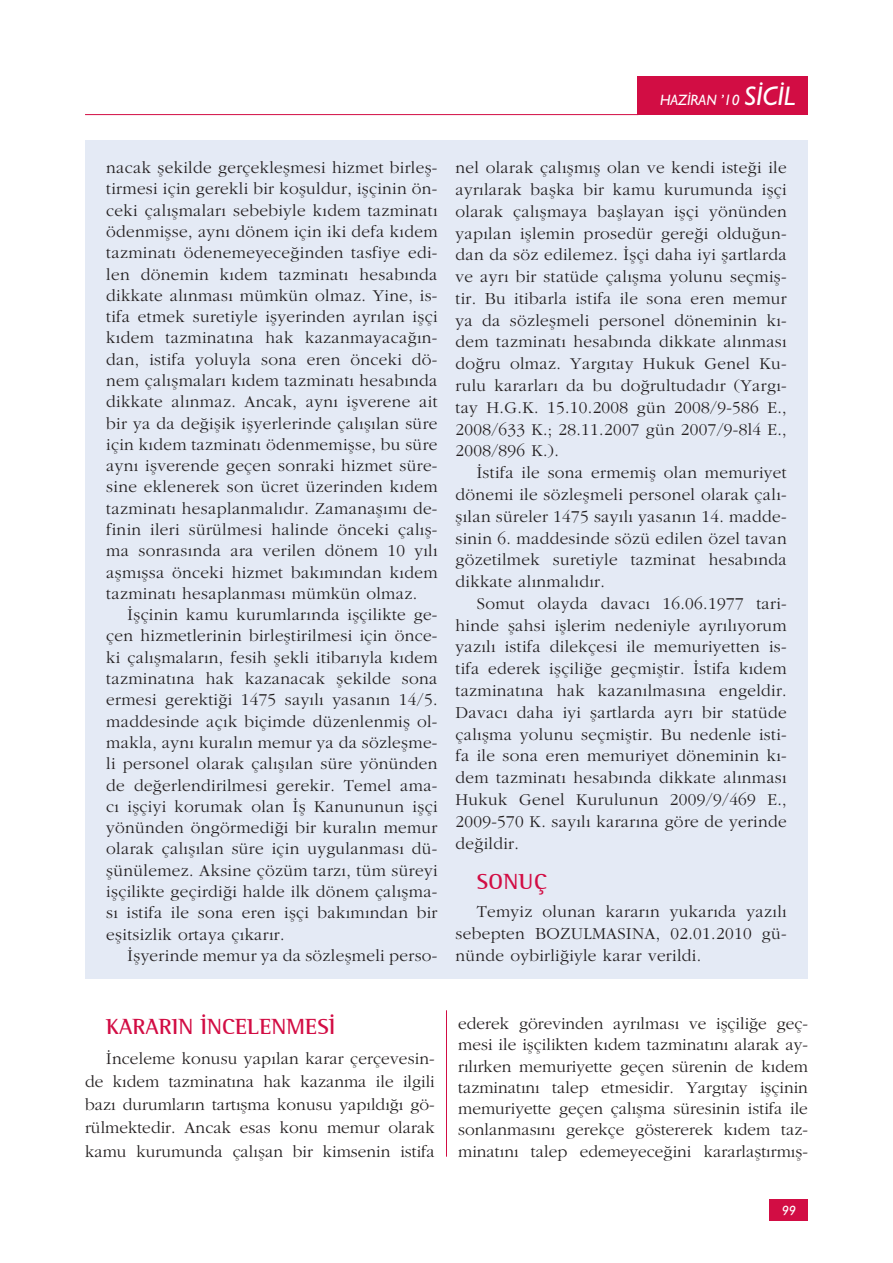
<style>
.page{position:relative;width:893px;height:1263px;background:#fff}
.page>*{position:absolute;margin:0;border:0;box-sizing:border-box;transform-origin:0 0}
.t1{font:700 22.5px "Rotis Semi Serif";color:#d20d44}
.t2{font:17.25px/21.3px "Garamond Turk";letter-spacing:.02em;color:#231f20;text-align:justify}
.t3{font:italic 500 15px "Gill Sans";color:#fff}
.t4{font:italic 500 13.5px "Gill Sans";color:#fff}
.s1{font-size:27px}
</style>
<div class="page">
<hr style="left:85px;top:114px;width:553px;height:1px;background:#d20d44">
<div style="left:770px;top:1199px;width:38px;height:21px;background:#d20d44"></div>
<div style="left:638px;top:77px;width:170px;height:38px;background:#d20d44"></div>
<hr style="left:446px;top:1010px;width:1px;height:147px;background:#d20d44">
<div style="left:85px;top:140px;width:723px;height:839px;background:#e4eaf5"></div>
<p class="t3" style="left:660px;top:91px;width:137px">HAZİRAN ’10 <span class="s1">SİCİL</span></p>
<p class="t2" style="left:106px;top:157px;width:333px">nacak şekilde gerçekleşmesi hizmet birleş&shy;tirmesi için gerekli bir koşuldur, işçinin ön&shy;ceki çalışmaları sebebiyle kıdem tazminatı ödenmişse, aynı dönem için iki defa kıdem tazminatı ödenemeyeceğinden tasfiye edi&shy;len dönemin kıdem tazminatı hesabında dikkate alınması mümkün olmaz. Yine, is&shy;tifa etmek suretiyle işyerinden ayrılan işçi kıdem tazminatına hak kazanmayacağın&shy;dan, istifa yoluyla sona eren önceki dö&shy;nem çalışmaları kıdem tazminatı hesabında dikkate alınmaz. Ancak, aynı işverene ait bir ya da değişik işyerlerinde çalışılan süre için kıdem tazminatı ödenmemişse, bu süre aynı işverende geçen sonraki hizmet süre&shy;sine eklenerek son ücret üzerinden kıdem tazminatı hesaplanmalıdır. Zamanaşımı de&shy;finin ileri sürülmesi halinde önceki çalış&shy;ma sonrasında ara verilen dönem 10 yılı aşmışsa önceki hizmet bakımından kıdem tazminatı hesaplanması mümkün olmaz.</p>
<p class="t2" style="left:106px;top:604px;width:333px;text-indent:21px">İşçinin kamu kurumlarında işçilikte ge&shy;çen hizmetlerinin birleştirilmesi için önce&shy;ki çalışmaların, fesih şekli itibarıyla kıdem tazminatına hak kazanacak şekilde sona ermesi gerektiği 1475 sayılı yasanın 14/5. maddesinde açık biçimde düzenlenmiş ol&shy;makla, aynı kuralın memur ya da sözleşme&shy;li personel olarak çalışılan süre yönünden de değerlendirilmesi gerekir. Temel ama&shy;cı işçiyi korumak olan İş Kanununun işçi yönünden öngörmediği bir kuralın memur olarak çalışılan süre için uygulanması dü&shy;şünülemez. Aksine çözüm tarzı, tüm süreyi işçilikte geçirdiği halde ilk dönem çalışma&shy;sı istifa ile sona eren işçi bakımından bir eşitsizlik ortaya çıkarır.</p>
<p class="t2" style="left:128px;top:944px;width:311px">İşyerinde memur ya da sözleşmeli perso-</p>
<p class="t2" style="left:455px;top:156px;width:333px;line-height:21.8px">nel olarak çalışmış olan ve kendi isteği ile ayrılarak başka bir kamu kurumunda işçi olarak çalışmaya başlayan işçi yönünden yapılan işlemin prosedür gereği olduğun&shy;dan da söz edilemez. İşçi daha iyi şartlarda ve ayrı bir statüde çalışma yolunu seçmiş&shy;tir. Bu itibarla istifa ile sona eren memur ya da sözleşmeli personel döneminin kı&shy;dem tazminatı hesabında dikkate alınması doğru olmaz. Yargıtay Hukuk Genel Ku&shy;rulu kararları da bu doğrultudadır (Yargı&shy;tay H.G.K. 15.10.2008 gün 2008/9-586 E., 2008/633 K.; 28.11.2007 gün 2007/9-8l4 E., 2008/896 K.).</p>
<p class="t2" style="left:455px;top:461px;width:333px;line-height:21.8px;text-indent:21px">İstifa ile sona ermemiş olan memuriyet dönemi ile sözleşmeli personel olarak çalı&shy;şılan süreler 1475 sayılı yasanın 14. madde&shy;sinin 6. maddesinde sözü edilen özel tavan gözetilmek suretiyle tazminat hesabında dikkate alınmalıdır.</p>
<p class="t2" style="left:455px;top:592px;width:333px;line-height:21.8px;text-indent:21px">Somut olayda davacı 16.06.1977 tari&shy;hinde şahsi işlerim nedeniyle ayrılıyorum yazılı istifa dilekçesi ile memuriyetten is&shy;tifa ederek işçiliğe geçmiştir. İstifa kıdem tazminatına hak kazanılmasına engeldir.<br>Davacı daha iyi şartlarda ayrı bir statüde çalışma yolunu seçmiştir. Bu nedenle isti&shy;fa ile sona eren memuriyet döneminin kı&shy;dem tazminatı hesabında dikkate alınması Hukuk Genel Kurulunun 2009/9/469 E., 2009-570 K. sayılı kararına göre de yerinde değildir.</p>
<h1 class="t1" style="left:477px;top:868px;width:72px">SONUÇ</h1>
<p class="t2" style="left:455px;top:900px;width:333px;line-height:21.8px;text-indent:21px">Temyiz olunan kararın yukarıda yazılı sebepten BOZULMASINA, 02.01.2010 gü&shy;nünde oybirliğiyle karar verildi.</p>
<h1 class="t1" style="left:106px;top:1013px;width:231px">KARARIN İNCELENMESİ</h1>
<p class="t2" style="left:85px;top:1046px;width:351px;line-height:23.2px;text-indent:21px">İnceleme konusu yapılan karar çerçevesin&shy;de kıdem tazminatına hak kazanma ile ilgili bazı durumların tartışma konusu yapıldığı gö&shy;rülmektedir. Ancak esas konu memur olarak kamu kurumunda çalışan bir kimsenin istifa</p>
<p class="t2" style="left:458px;top:1013px;width:351px">ederek görevinden ayrılması ve işçiliğe geç&shy;mesi ile işçilikten kıdem tazminatını alarak ay&shy;rılırken memuriyette geçen sürenin de kıdem tazminatını talep etmesidir. Yargıtay işçinin memuriyette geçen çalışma süresinin istifa ile sonlanmasını gerekçe göstererek kıdem taz&shy;minatını talep edemeyeceğini kararlaştırmış-</p>
<p class="t4" style="left:782px;top:1202px;width:16px">99</p>
</div>
